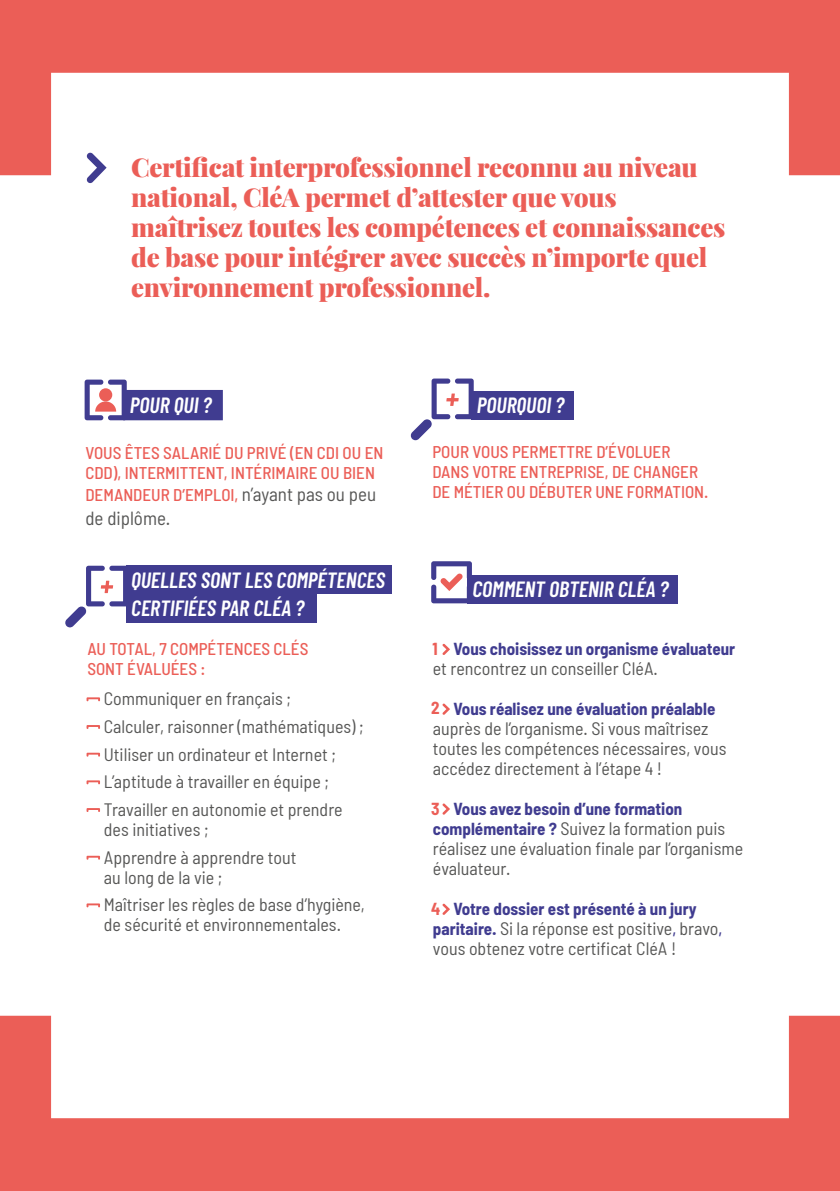
<style>
.page{position:relative;width:840px;height:1191px;background:#fff}
.page>*{position:absolute;margin:0;border:0;box-sizing:border-box;transform-origin:0 0}
.t1{font:900 26px/30px "Playfair Display";letter-spacing:-.01em;color:#eb5e57}
.t2{font:italic 600 22px/28.4px "Barlow Condensed";color:#fff}
.t3{font:semi-condensed 19px "Barlow";color:#575756}
.t4{font:semi-condensed 18px/27.6px "Barlow";color:#575756}
.t5{font:500 semi-condensed 17px/20px "Barlow";color:#eb5e57}
.t6{font:700 semi-condensed 17px "Barlow";color:#403c90}
.t7{font:700 semi-condensed 17px "Barlow";color:#eb5e57}
.s1{font-weight:400;font-size:19px;color:#575756}
.s2{font-weight:700;font-size:17px;color:#403c90}
.s3{font-weight:500;font-size:17px;color:#403c90}
</style>
<div class="page">
<svg style="left:86px;top:175px;width:14px;height:8px"></svg>
<div style="left:471px;top:391px;width:102px;height:28px;background:#403c90"></div>
<div style="left:466px;top:575px;width:211px;height:28px;background:#403c90"></div>
<div style="left:126px;top:566px;width:265px;height:28px;background:#403c90"></div>
<div style="left:126px;top:594px;width:190px;height:28px;background:#403c90"></div>
<svg style="left:410px;top:378px;width:63px;height:62px"></svg>
<svg style="left:65px;top:566px;width:63px;height:61px"></svg>
<svg style="left:86px;top:697px;width:14px;height:4px"></svg>
<svg style="left:86px;top:725px;width:14px;height:4px"></svg>
<svg style="left:86px;top:752px;width:14px;height:4px"></svg>
<svg style="left:86px;top:780px;width:14px;height:4px"></svg>
<svg style="left:86px;top:808px;width:14px;height:4px"></svg>
<svg style="left:86px;top:855px;width:14px;height:4px"></svg>
<svg style="left:86px;top:903px;width:14px;height:4px"></svg>
<svg style="left:442px;top:643px;width:8px;height:12px"></svg>
<svg style="left:442px;top:703px;width:8px;height:12px"></svg>
<svg style="left:442px;top:903px;width:8px;height:12px"></svg>
<svg style="left:442px;top:803px;width:8px;height:12px"></svg>
<div style="left:123px;top:390px;width:100px;height:30px;background:#403c90"></div>
<svg style="left:85px;top:379px;width:42px;height:41px"></svg>
<svg style="left:431px;top:561px;width:40px;height:42px"></svg>
<svg style="left:0;top:0;width:839px;height:175px"></svg>
<svg style="left:0;top:1015px;width:839px;height:176px"></svg>
<h1 class="t1" style="left:131px;top:151px;width:595px">Certificat interprofessionnel reconnu au niveau national, CléA permet d’attester que vous maîtrisez toutes les compétences et connaissances de base pour intégrer avec succès n’importe quel environnement professionnel.</h1>
<p class="t2" style="left:130px;top:390px;width:83px">POUR QUI ?</p>
<p class="t5" style="left:85px;top:442px;width:299px">VOUS ÊTES SALARIÉ DU PRIVÉ (EN CDI OU EN<br>CDD), INTERMITTENT, INTÉRIMAIRE OU BIEN</p>
<p class="t5" style="left:85px;top:484px;width:292px">DEMANDEUR D’EMPLOI, <span class="s1">n’ayant pas ou peu</span></p>
<p class="t3" style="left:85px;top:506px;width:86px">de diplôme.</p>
<p class="t2" style="left:131px;top:564px;width:255px">QUELLES SONT LES COMPÉTENCES<br>CERTIFIÉES PAR CLÉA ?</p>
<p class="t5" style="left:87px;top:639px;width:222px">AU TOTAL, 7 COMPÉTENCES CLÉS<br>SONT ÉVALUÉES :</p>
<p class="t4" style="left:104px;top:684px;width:261px">Communiquer en français ;<br>Calculer, raisonner (mathématiques) ; Utiliser un ordinateur et Internet ; L’aptitude à travailler en équipe ; Travailler en autonomie et prendre</p>
<p class="t4" style="left:104px;top:815px;width:194px">des initiatives ;<br>Apprendre à apprendre tout</p>
<p class="t4" style="left:104px;top:863px;width:262px">au long de la vie ;<br>Maîtriser les règles de base d’hygiène,</p>
<p class="t4" style="left:104px;top:910px;width:238px">de sécurité et environnementales.</p>
<p class="t2" style="left:476px;top:390px;width:89px">POURQUOI ?</p>
<p class="t5" style="left:432px;top:441px;width:277px">POUR VOUS PERMETTRE D’ÉVOLUER<br>DANS VOTRE ENTREPRISE, DE CHANGER<br>DE MÉTIER OU DÉBUTER UNE FORMATION.</p>
<p class="t2" style="left:472px;top:574px;width:197px">COMMENT OBTENIR CLÉA ?</p>
<p class="t6" style="left:453px;top:638px;width:283px">Vous choisissez un organisme évaluateur</p>
<p class="t4" style="left:432px;top:654px;width:226px">et rencontrez un conseiller CléA.</p>
<p class="t6" style="left:453px;top:698px;width:263px">Vous réalisez une évaluation préalable</p>
<p class="t4" style="left:432px;top:718px;width:295px;line-height:20px">auprès de l’organisme. Si vous maîtrisez toutes les compétences nécessaires, vous accédez directement à l’étape 4 !</p>
<p class="t6" style="left:453px;top:798px;width:230px">Vous avez besoin d’une formation</p>
<p class="t4" style="left:432px;top:818px;width:311px;line-height:20px"><span class="s2">complémentaire ?</span> Suivez la formation puis réalisez une évaluation finale par l’organisme évaluateur.</p>
<p class="t6" style="left:453px;top:898px;width:245px">Votre dossier est présenté à un jury</p>
<p class="t4" style="left:432px;top:918px;width:291px;line-height:20px"><span class="s2">paritaire.</span> Si la réponse est positive<span class="s3">,</span> bravo<span class="s3">, </span>vous obtenez votre certificat CléA !</p>
<p class="t7" style="left:432px;top:638px;width:7px">1</p>
<p class="t7" style="left:431px;top:697px;width:10px">2</p>
<p class="t7" style="left:431px;top:798px;width:10px">3</p>
<p class="t7" style="left:431px;top:898px;width:11px">4</p>
</div>
